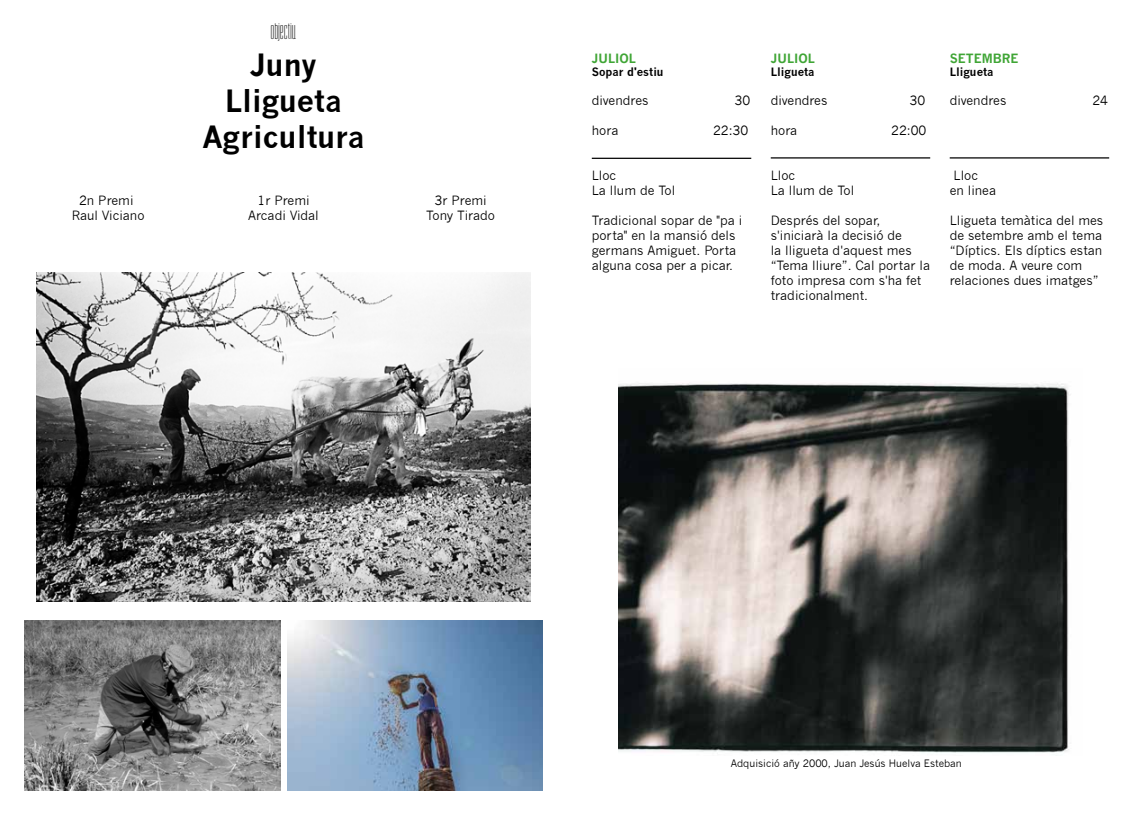
<style>
.page{position:relative;width:1134px;height:815px;background:#fff}
.page>*{position:absolute;margin:0;border:0;box-sizing:border-box;transform-origin:0 0}
.t1{font:700 30px/36px "News Gothic";color:#000;text-align:center}
.t2{font:15px "Abastina";color:#000;scale:1.11 1}
.t3{font:12.5px/15px "News Gothic";color:#000}
.t4{font:700 12.5px "News Gothic";color:#3fa535}
.t5{font:700 11.25px "News Gothic";color:#000}
.t6{font:10px "News Gothic";color:#000}
</style>
<div class="page">
<hr style="left:592px;top:158px;width:159px;height:1px;background:#000">
<hr style="left:771px;top:157px;width:159px;height:2px;background:#000">
<hr style="left:950px;top:157px;width:159px;height:2px;background:#000">
<img style="left:36px;top:272px;width:495px;height:330px">
<img style="left:25px;top:620px;width:256px;height:170px">
<img style="left:287px;top:620px;width:255px;height:170px">
<img style="left:619px;top:383px;width:450px;height:370px">
<p class="t2" style="left:271px;top:21px;width:24px">objectiu</p>
<h1 class="t1" style="left:202px;top:46px;width:164px">Juny<br>Lligueta<br>Agricultura</h1>
<p class="t3" style="left:248px;top:193px;width:72px;text-align:center">1r Premi<br>Arcadi Vidal</p>
<p class="t3" style="left:72px;top:193px;width:74px;text-align:center">2n Premi<br>Raul Viciano</p>
<p class="t3" style="left:426px;top:193px;width:70px;text-align:center">3r Premi<br>Tony Tirado</p>
<p class="t4" style="left:592px;top:50px;width:46px">JULIOL</p>
<p class="t5" style="left:592px;top:65px;width:73px">Sopar d'estiu</p>
<p class="t3" style="left:592px;top:93px;width:58px">divendres</p>
<p class="t3" style="left:734px;top:93px;width:17px">30-</p>
<p class="t3" style="left:592px;top:123px;width:28px">hora</p>
<p class="t3" style="left:713px;top:123px;width:37px">22:30</p>
<p class="t3" style="left:592px;top:168px;width:85px">Lloc<br>La llum de Tol</p>
<p class="t3" style="left:592px;top:213px;width:152px">Tradicional sopar de "pa i porta" en la mansió dels germans Amiguet. Porta alguna cosa per a picar.</p>
<p class="t4" style="left:771px;top:50px;width:46px">JULIOL</p>
<p class="t5" style="left:771px;top:65px;width:45px">Lligueta</p>
<p class="t3" style="left:771px;top:93px;width:58px">divendres</p>
<p class="t3" style="left:910px;top:93px;width:17px">30-</p>
<p class="t3" style="left:771px;top:123px;width:28px">hora</p>
<p class="t3" style="left:891px;top:123px;width:37px">22:00</p>
<p class="t3" style="left:771px;top:168px;width:85px">Lloc<br>La llum de Tol</p>
<p class="t3" style="left:771px;top:213px;width:161px">Després del sopar, s'iniciarà la decisió de<br>la lligueta d'aquest mes “Tema lliure”. Cal portar la foto impresa com s'ha fet tradicionalment.</p>
<p class="t4" style="left:950px;top:50px;width:70px">SETEMBRE</p>
<p class="t5" style="left:950px;top:65px;width:45px">Lligueta</p>
<p class="t3" style="left:950px;top:93px;width:58px">divendres</p>
<p class="t3" style="left:1092px;top:93px;width:17px">24</p>
<p class="t3" style="left:950px;top:168px;width:48px;text-indent:4px">Lloc<br>en linea</p>
<p class="t3" style="left:950px;top:213px;width:155px">Lligueta temàtica del mes de setembre amb el tema “Díptics. Els díptics estan de moda. A veure com relaciones dues imatges”</p>
<p class="t6" style="left:731px;top:757px;width:233px">Adquisició añy 2000, Juan Jesús Huelva Esteban</p>
</div>
